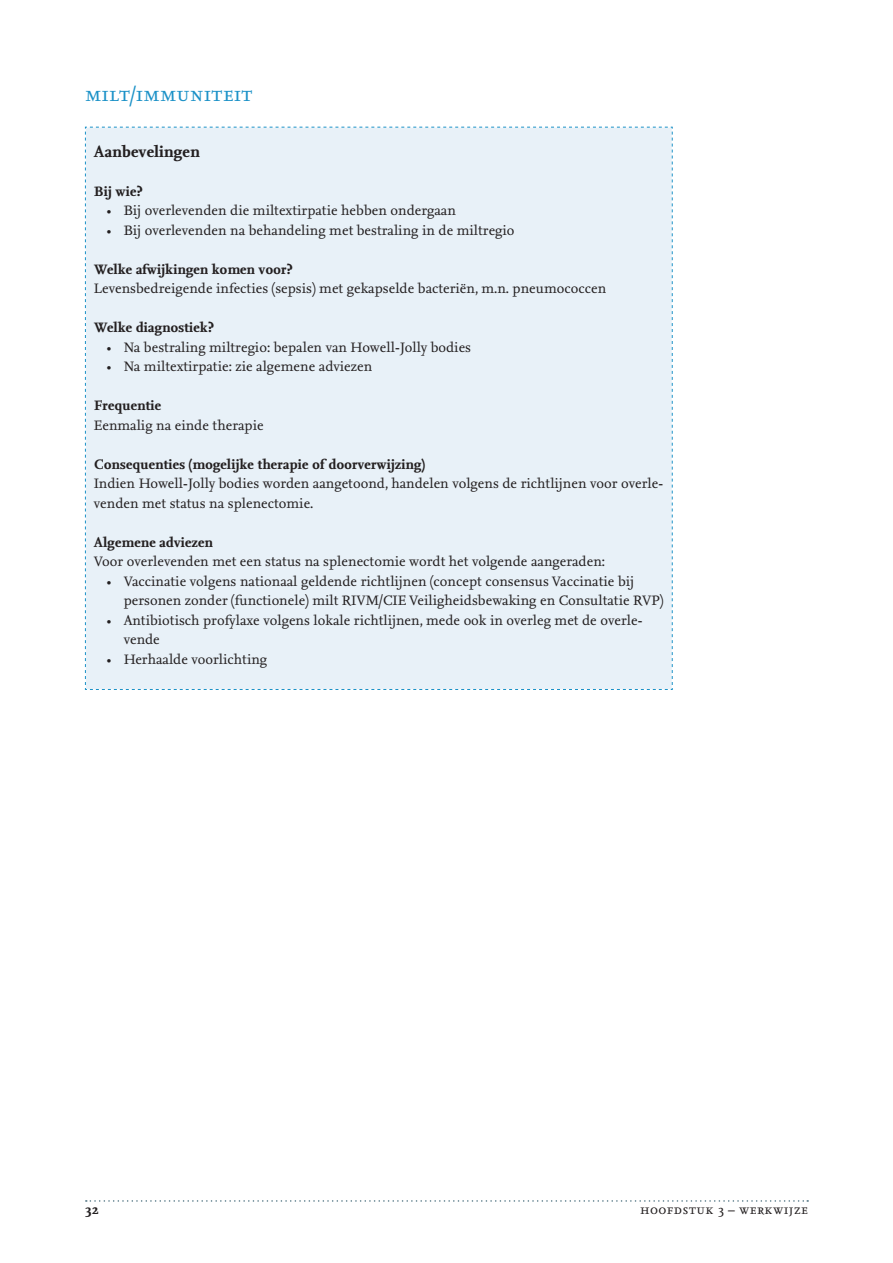
<style>
.page{position:relative;width:893px;height:1263px;background:#fff}
.page>*{position:absolute;margin:0;border:0;box-sizing:border-box;transform-origin:0 0}
.t1{font:21px "Nexus Serif Regular SC";letter-spacing:.005em;color:#1b91c7}
.t2{font:700 16.5px "Nexus Serif";color:#231f20}
.t3{font:14.25px/19.5px "Nexus Serif";color:#231f20}
.t4{font:700 14.25px "Nexus Serif";color:#231f20}
.t5{font:13.5px "Nexus Serif Regular SC";letter-spacing:.03em;color:#231f20}
</style>
<div class="page">
<div style="left:85px;top:127px;width:588px;height:563px;background:#e8f1f8"></div>
<svg style="left:86px;top:1200px;width:722px;height:2px"></svg>
<h1 class="t1" style="left:85px;top:81px;width:169px">milt/immuniteit</h1>
<p class="t2" style="left:94px;top:141px;width:107px">Aanbevelingen</p>
<p class="t4" style="left:94px;top:182px;width:50px">Bij wie?</p>
<p class="t3" style="left:107px;top:201px;width:351px">• Bij overlevenden die miltextirpatie hebben ondergaan</p>
<p class="t3" style="left:107px;top:220px;width:409px">• Bij overlevenden na behandeling met bestraling in de miltregio</p>
<p class="t4" style="left:94px;top:260px;width:200px">Welke afwijkingen komen voor?</p>
<p class="t3" style="left:94px;top:279px;width:514px">Levensbedreigende infecties (sepsis) met gekapselde bacteriën, m.n. pneumococcen</p>
<p class="t4" style="left:94px;top:319px;width:121px">Welke diagnostiek?</p>
<p class="t3" style="left:107px;top:337px;width:366px">• Na bestraling miltregio: bepalen van Howell-Jolly bodies</p>
<p class="t3" style="left:107px;top:357px;width:267px">• Na miltextirpatie: zie algemene adviezen</p>
<p class="t4" style="left:94px;top:397px;width:69px">Frequentie</p>
<p class="t3" style="left:94px;top:415px;width:171px">Eenmalig na einde therapie</p>
<p class="t4" style="left:94px;top:455px;width:332px">Consequenties (mogelijke therapie of doorverwijzing)</p>
<p class="t3" style="left:94px;top:474px;width:571px">Indien Howell-Jolly bodies worden aangetoond, handelen volgens de richtlijnen voor overle&shy;venden met status na splenectomie.</p>
<p class="t4" style="left:94px;top:533px;width:121px">Algemene adviezen</p>
<p class="t3" style="left:94px;top:552px;width:513px">Voor overlevenden met een status na splenectomie wordt het volgende aangeraden:</p>
<p class="t3" style="left:124px;top:571px;width:541px;text-indent:-17px">• Vaccinatie volgens nationaal geldende richtlijnen (concept consensus Vaccinatie bij personen zonder (functionele) milt RIVM/CIE Veiligheidsbewaking en Consultatie RVP)</p>
<p class="t3" style="left:124px;top:610px;width:521px;text-indent:-17px">• Antibiotisch profylaxe volgens lokale richtlijnen, mede ook in overleg met de overle&shy;vende</p>
<p class="t3" style="left:107px;top:649px;width:162px">• Herhaalde voorlichting</p>
<p class="t4" style="left:85px;top:1201px;width:15px">32</p>
<p class="t5" style="left:640px;top:1201px;width:169px">hoofdstuk 3 – werkwijze</p>
</div>
